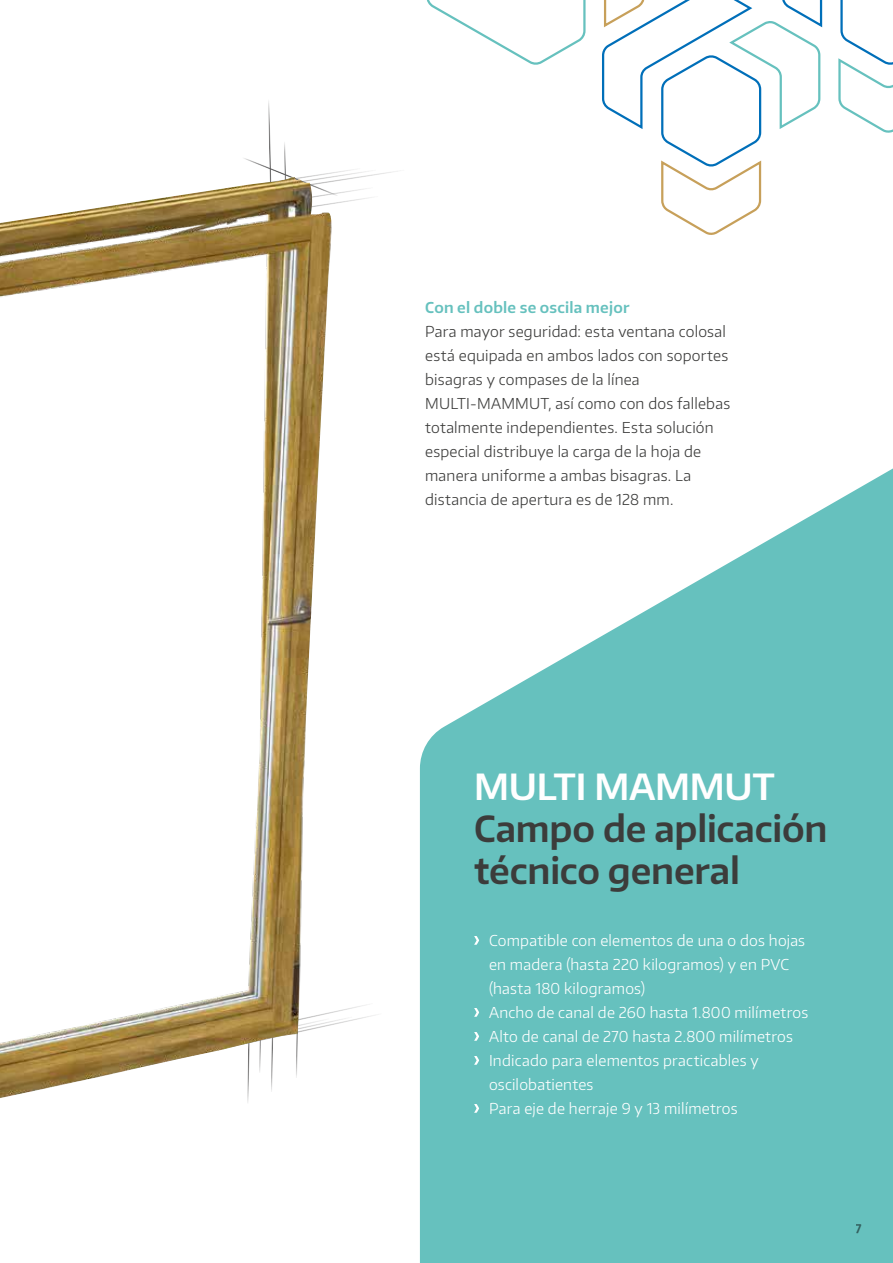
<style>
.page{position:relative;width:893px;height:1263px;background:#fff}
.page>*{position:absolute;margin:0;border:0;box-sizing:border-box;transform-origin:0 0}
.t1{font:600 36px/42px "Encode Sans Normal";letter-spacing:-.005em;color:#3c3c3b}
.t2{font:600 36px "Encode Sans Normal";letter-spacing:-.01em;color:#fff}
.t3{font:300 15px/24px "Encode Sans Normal";letter-spacing:.015em;color:#3c3c3b}
.t4{font:300 15px/24px "Encode Sans Normal";letter-spacing:.015em;color:#fff}
.t5{font:600 15px "Encode Sans Normal";letter-spacing:.015em;color:#66c1be}
.t6{font:600 12px "Encode Sans Normal";color:#000}
</style>
<div class="page">
<svg style="left:268px;top:101px;width:18px;height:56px"></svg>
<svg style="left:427px;top:0;width:466px;height:235px"></svg>
<svg style="left:267px;top:168px;width:110px;height:36px"></svg>
<img style="left:0;top:177px;width:332px;height:921px">
<svg style="left:420px;top:468px;width:473px;height:795px;fill:#66c1be"></svg>
<svg style="left:474px;top:936px;width:5px;height:9px"></svg>
<svg style="left:474px;top:1008px;width:5px;height:9px"></svg>
<svg style="left:474px;top:1032px;width:5px;height:9px"></svg>
<svg style="left:474px;top:1056px;width:5px;height:9px"></svg>
<svg style="left:474px;top:1104px;width:5px;height:9px"></svg>
<p class="t5" style="left:425px;top:298px;width:206px">Con el doble se oscila mejor</p>
<p class="t3" style="left:425px;top:319px;width:306px">Para mayor seguridad: esta ventana colosal está equipada en ambos lados con soportes bisagras y compases de la línea MULTI-MAMMUT, así como con dos fallebas totalmente independientes. Esta solución especial distribuye la carga de la hoja de manera uniforme a ambas bisagras. La distancia de apertura es de 128 mm.</p>
<h1 class="t2" style="left:474px;top:763px;width:302px">MULTI MAMMUT</h1>
<h1 class="t1" style="left:474px;top:807px;width:355px">Campo de aplicación técnico general</h1>
<p class="t4" style="left:489px;top:928px;width:321px">Compatible con elementos de una o dos hojas en madera (hasta 220 kilogramos) y en PVC (hasta 180 kilogramos)<br>Ancho de canal de 260 hasta 1.800 milímetros Alto de canal de 270 hasta 2.800 milímetros Indicado para elementos practicables y oscilobatientes<br>Para eje de herraje 9 y 13 milímetros</p>
<p class="t6" style="left:856px;top:1220px;width:8px">7</p>
</div>
